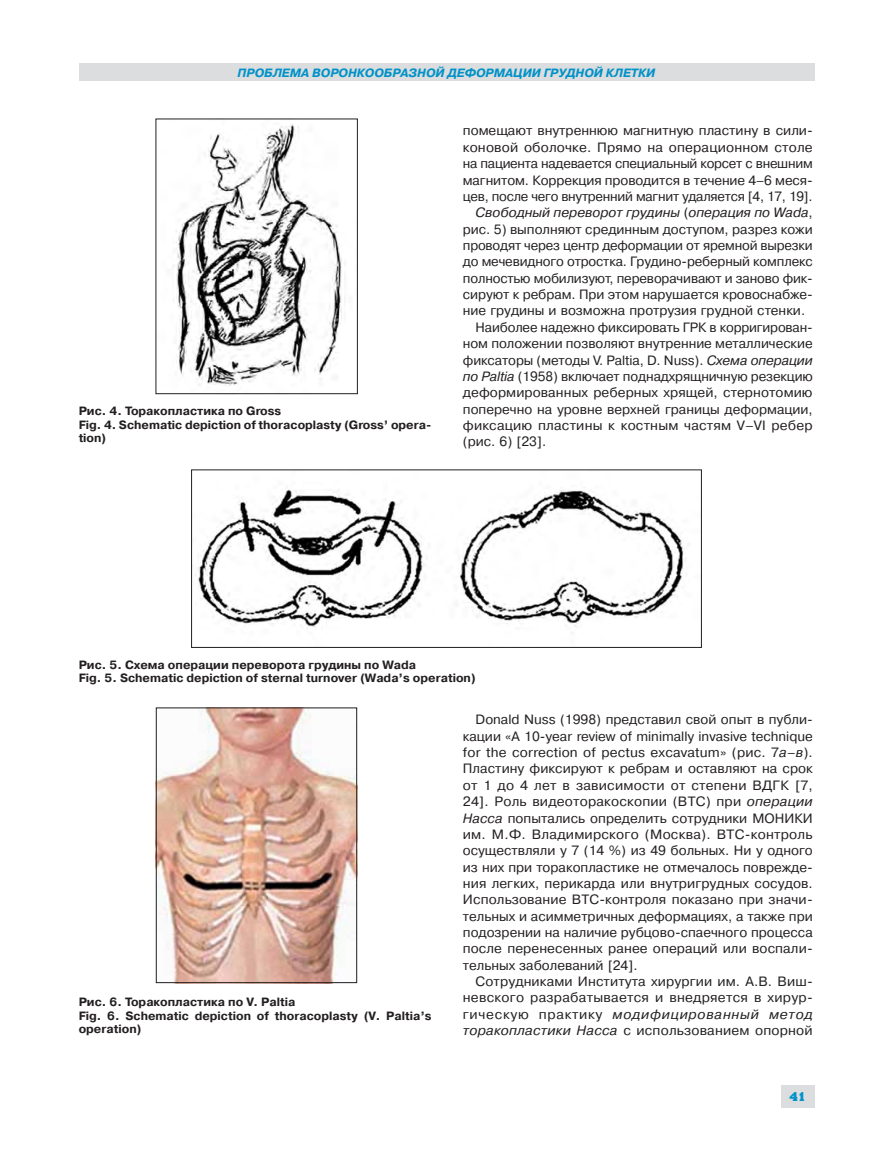
<style>
.page{position:relative;width:893px;height:1170px;background:#fff}
.page>*{position:absolute;margin:0;border:0;box-sizing:border-box;transform-origin:0 0}
.t1{font:13.5px/16.4px "Pragmatica C";letter-spacing:-.005em;color:#231f20;text-align:justify}
.t2{font:13.5px/16.4px "Pragmatica C";letter-spacing:.015em;color:#231f20}
.t3{font:italic 13.5px "Pragmatica C";color:#231f20}
.t4{font:12.75px "Xenia C";color:#0092c8}
.t5{font:700 12px/13.5px "Pragmatica C";color:#231f20}
.t6{font:italic 700 12px "Pragmatica C";color:#0092c8}
.s1{font-style:normal}
.s2{font-style:italic}
</style>
<div class="page">
<div style="left:781px;top:1085px;width:33px;height:22px;background:#dcddde"></div>
<div style="left:79px;top:64px;width:735px;height:17px;background:#dcddde"></div>
<img style="left:173px;top:124px;width:172px;height:262px">
<div style="left:156px;top:119px;width:202px;height:275px;border:1px solid #231f20"></div>
<img style="left:195px;top:487px;width:492px;height:142px">
<div style="left:191px;top:469px;width:511px;height:179px;border:1px solid #231f20"></div>
<img style="left:158px;top:709px;width:197px;height:271px">
<div style="left:156px;top:707px;width:201px;height:275px;border:1px solid #231f20"></div>
<p class="t6" style="left:238px;top:66px;width:418px">Проблема воронкообразной деформации грудной клетки</p>
<p class="t5" style="left:79px;top:404px;width:354px">Рис. 4. Торакопластика по Gross<br>Fig. 4. Schematic depiction of thoracoplasty (Gross’ opera&shy;tion)</p>
<p class="t1" style="left:463px;top:123px;width:351px">помещают внутреннюю магнитную пластину в сили-</p>
<p class="t1" style="left:463px;top:139px;width:351px">коновой оболочке. Прямо на операционном столе</p>
<p class="t1" style="left:463px;top:156px;width:351px">на пациента надевается специальный корсет с внешним</p>
<p class="t1" style="left:463px;top:172px;width:351px">магнитом. Коррекция проводится в течение 4–6 меся-</p>
<p class="t1" style="left:463px;top:188px;width:351px">цев, после чего внутренний магнит удаляется [4, 17, 19].</p>
<p class="t3" style="left:476px;top:205px;width:339px">Свободный переворот грудины <span class="s1">(</span>операция по Wada<span class="s1">,</span></p>
<p class="t1" style="left:463px;top:221px;width:351px">рис. 5) выполняют срединным доступом, разрез кожи</p>
<p class="t1" style="left:463px;top:237px;width:351px">проводят через центр деформации от яремной вырезки</p>
<p class="t1" style="left:463px;top:254px;width:351px">до мечевидного отростка. Грудино-реберный комплекс</p>
<p class="t1" style="left:463px;top:270px;width:351px">полностью мобилизуют, переворачивают и заново фик-</p>
<p class="t1" style="left:463px;top:286px;width:351px">сируют к ребрам. При этом нарушается кровоснабже-</p>
<p class="t1" style="left:463px;top:303px;width:344px">ние грудины и возможна протрузия грудной стенки.</p>
<p class="t1" style="left:476px;top:319px;width:339px">Наиболее надежно фиксировать ГРК в корригирован-</p>
<p class="t1" style="left:463px;top:335px;width:351px">ном положении позволяют внутренние металлические</p>
<p class="t1" style="left:463px;top:352px;width:351px">фиксаторы (методы V. Paltia, D. Nuss). <span class="s2">Схема операции</span></p>
<p class="t1" style="left:463px;top:368px;width:352px"><span class="s2">по Paltia</span> (1958) включает поднадхрящничную резекцию</p>
<p class="t1" style="left:463px;top:384px;width:351px">деформированных реберных хрящей, стернотомию</p>
<p class="t1" style="left:463px;top:401px;width:351px">поперечно на уровне верхней границы деформации,</p>
<p class="t2" style="left:463px;top:417px;width:351px">фиксацию пластины к костным частям V–VI ребер</p>
<p class="t1" style="left:463px;top:433px;width:85px">(рис. 6) [23].</p>
<p class="t5" style="left:79px;top:658px;width:399px">Рис. 5. Схема операции переворота грудины по Wada<br>Fig. 5. Schematic depiction of sternal turnover (Wada’s operation)</p>
<p class="t5" style="left:79px;top:995px;width:354px">Рис. 6. Торакопластика по V. Paltia<br>Fig. 6. Schematic depiction of thoracoplasty (V. Paltia’s operation)</p>
<p class="t1" style="left:463px;top:711px;width:351px;text-indent:13px">Donald Nuss (1998) представил свой опыт в публи&shy;кации «A 10-year review of minimally invasive technique for the correction of pectus excavatum» (рис. 7<span class="s2">а–в</span>).<br>Пластину фиксируют к ребрам и оставляют на срок от 1 до 4 лет в зависимости от степени ВДГК [7, 24]. Роль видеоторакоскопии (ВТС) при <span class="s2">операции Насса</span> попытались определить сотрудники МОНИКИ им. М.Ф. Владимирского (Москва). ВТС-контроль осуществляли у 7 (14 %) из 49 больных. Ни у одного из них при торакопластике не отмечалось поврежде&shy;ния легких, перикарда или внутригрудных сосудов.<br>Использование ВТС-контроля показано при значи&shy;тельных и асимметричных деформациях, а также при подозрении на наличие рубцово-спаечного процесса после перенесенных ранее операций или воспали&shy;тельных заболеваний [24].</p>
<p class="t2" style="left:463px;top:973px;width:351px;text-indent:13px">Сотрудниками Института хирургии им. А.В. Виш&shy;невского разрабатывается и внедряется в хирур&shy;гическую практику <span class="s2">модифицированный метод торакопластики Насса</span> с использованием опорной</p>
<p class="t4" style="left:790px;top:1088px;width:17px">41</p>
</div>
